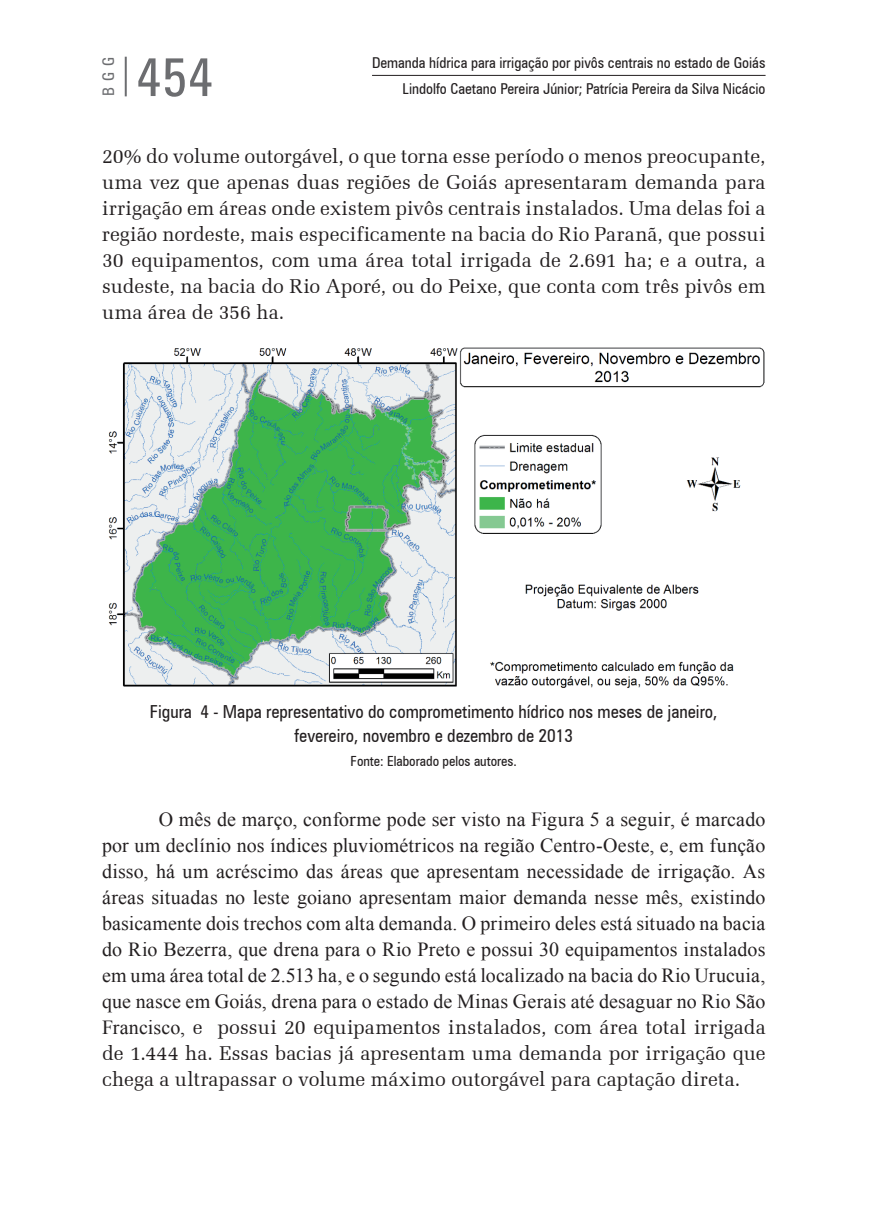
<style>
.page{position:relative;width:879px;height:1219px;background:#fff}
.page>*{position:absolute;margin:0;border:0;box-sizing:border-box;transform-origin:0 0}
.t1{font:condensed 54px "Zurich BT";color:#6c6d70}
.t2{font:20px/26px "Zapf Elliptical 711 BT";color:#231f20;text-align:justify}
.t3{font:20px/26px "Times New Roman";letter-spacing:.01em;color:#231f20;text-align:justify}
.t4{font:condensed 18px/24px "Zurich BT";color:#231f20;text-align:center}
.t5{font:condensed 16px "Zurich BT";color:#6c6d70}
.t6{font:condensed 15px/26px "Zurich BT";color:#231f20;text-align:right}
.t7{font:condensed 14px "Zurich BT";color:#231f20}
.s1{font-family:"Times New Roman"}
</style>
<div class="page">
<hr style="left:125px;top:57px;width:2px;height:39px;background:#6c6d70">
<hr style="left:372px;top:75px;width:393px;height:1px;background:#231f20">
<img style="left:108px;top:347px;width:657px;height:341px">
<p class="t5" style="left:99px;top:96px;width:41px;rotate:-90deg">BGG</p>
<h1 class="t1" style="left:136px;top:44px;width:79px">454</h1>
<p class="t6" style="left:372px;top:50px;width:395px">Demanda hídrica para irrigação por pivôs centrais no estado de Goiás<br>Lindolfo Caetano Pereira Júnior; Patrícia Pereira da Silva Nicácio</p>
<p class="t2" style="left:102px;top:143px;width:665px">20% do volume outorgável, o que torna esse período o menos preocupante, uma vez que apenas duas regiões de Goiás apresentaram demanda para irrigação em áreas onde existem pivôs centrais instalados. Uma delas foi a região nordeste, mais especificamente na bacia do Rio Paranã, que possui 30 equipamentos, com uma área total irrigada de 2.691 ha; e a outra, a sudeste, na bacia do Rio Aporé, ou do Peixe, que conta com três pivôs em uma área de 356 ha.</p>
<p class="t4" style="left:150px;top:700px;width:569px">Figura 4 - Mapa representativo do comprometimento hídrico nos meses de janeiro, fevereiro, novembro e dezembro de 2013</p>
<p class="t7" style="left:351px;top:753px;width:168px">Fonte: Elaborado pelos autores.</p>
<p class="t3" style="left:102px;top:806px;width:665px;text-indent:57px">O mês de março, conforme pode ser visto na Figura 5 a seguir, é marcado por um declínio nos índices pluviométricos na região Centro-Oeste, e, em função disso, há um acréscimo das áreas que apresentam necessidade de irrigação. As áreas situadas no leste goiano apresentam maior demanda nesse mês, existindo basicamente dois trechos com alta demanda. O primeiro deles está situado na bacia do Rio Bezerra, que drena para o Rio Preto e possui 30 equipamentos instalados em uma área total de 2.513 ha, e o segundo está localizado na bacia do Rio Urucuia, que nasce em Goiás, drena para o estado de Minas Gerais até desaguar no Rio São</p>
<p class="t2" style="left:102px;top:1014px;width:665px"><span class="s1">Francisco,</span> e possui 20 equipamentos instalados, com área total irrigada de 1.444 ha. Essas bacias já apresentam uma demanda por irrigação que chega a ultrapassar o volume máximo outorgável para captação direta.</p>
</div>
